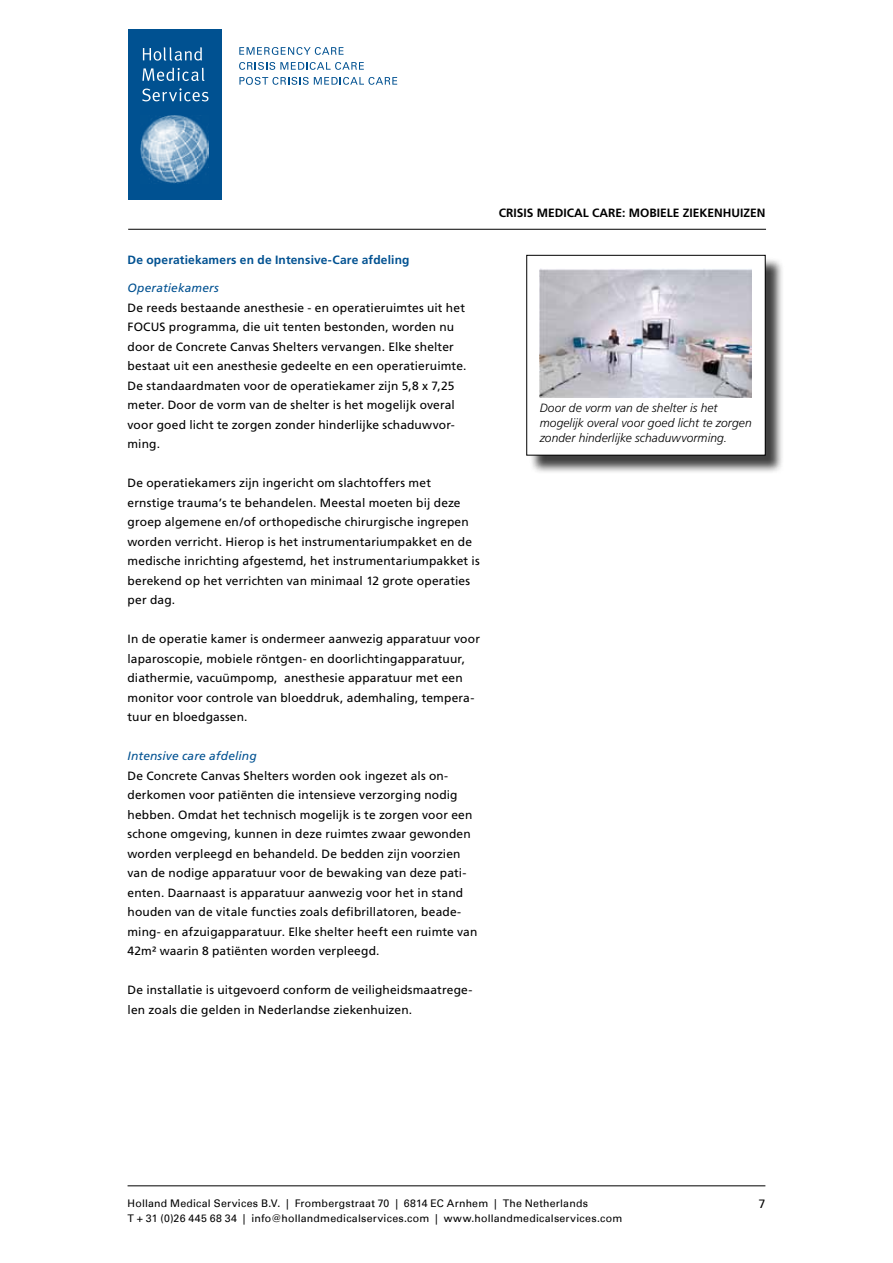
<style>
.page{position:relative;width:893px;height:1263px;background:#fff}
.page>*{position:absolute;margin:0;border:0;box-sizing:border-box;transform-origin:0 0}
.t1{font:12px/19.5px "Frutiger";letter-spacing:.01em;color:#000}
.t2{font:italic 300 12px/15px "Frutiger";letter-spacing:.005em;color:#000}
.t3{font:700 12px "Frutiger";letter-spacing:.015em;color:#005191}
.t4{font:700 12px "Frutiger";color:#000}
.t5{font:italic 12px "Frutiger";letter-spacing:.015em;color:#005191}
.t6{font:12px "Univers";color:#000}
.t7{font:10.5px/15px "Univers";letter-spacing:.02em;color:#000}
</style>
<div class="page">
<hr style="left:128px;top:1185px;width:637px;height:1px;background:#000">
<div style="left:128px;top:30px;width:94px;height:170px;background:#005191"></div>
<img style="left:141px;top:116px;width:68px;height:68px">
<svg style="left:239px;top:47px;width:105px;height:8px"></svg>
<svg style="left:239px;top:62px;width:125px;height:8px"></svg>
<svg style="left:239px;top:77px;width:158px;height:8px"></svg>
<svg style="left:143px;top:47px;width:59px;height:14px"></svg>
<svg style="left:142px;top:68px;width:62px;height:13px"></svg>
<svg style="left:142px;top:88px;width:66px;height:13px"></svg>
<hr style="left:128px;top:229px;width:638px;height:1px;background:#000">
<div style="left:529px;top:257px;width:255px;height:217px;background:#000;opacity:.75"></div>
<div style="left:527px;top:255px;width:238px;height:200px;background:#fff"></div>
<div style="left:526px;top:255px;width:239px;height:200px;border:1px solid #000"></div>
<img style="left:539px;top:268px;width:213px;height:129px">
<p class="t3" style="left:128px;top:253px;width:283px">De operatiekamers en de Intensive-Care afdeling</p>
<p class="t5" style="left:128px;top:281px;width:93px">Operatiekamers</p>
<p class="t1" style="left:128px;top:298px;width:340px">De reeds bestaande anesthesie - en operatieruimtes uit het FOCUS programma, die uit tenten bestonden, worden nu door de Concrete Canvas Shelters vervangen. Elke shelter bestaat uit een anesthesie gedeelte en een operatieruimte.<br>De standaardmaten voor de operatiekamer zijn 5,8 x 7,25 meter. Door de vorm van de shelter is het mogelijk overal voor goed licht te zorgen zonder hinderlijke schaduwvor&shy;ming.</p>
<p class="t1" style="left:128px;top:473px;width:354px">De operatiekamers zijn ingericht om slachtoffers met ernstige trauma’s te behandelen. Meestal moeten bij deze groep algemene en/of orthopedische chirurgische ingrepen worden verricht. Hierop is het instrumentariumpakket en de medische inrichting afgestemd, het instrumentariumpakket is berekend op het verrichten van minimaal 12 grote operaties per dag.</p>
<p class="t1" style="left:128px;top:629px;width:354px">In de operatie kamer is ondermeer aanwezig apparatuur voor laparoscopie, mobiele röntgen- en doorlichtingapparatuur, diathermie, vacuümpomp, anesthesie apparatuur met een monitor voor controle van bloeddruk, ademhaling, tempera&shy;tuur en bloedgassen.</p>
<p class="t5" style="left:128px;top:749px;width:131px">Intensive care afdeling</p>
<p class="t1" style="left:128px;top:766px;width:351px">De Concrete Canvas Shelters worden ook ingezet als on&shy;derkomen voor patiënten die intensieve verzorging nodig hebben. Omdat het technisch mogelijk is te zorgen voor een schone omgeving, kunnen in deze ruimtes zwaar gewonden worden verpleegd en behandeld. De bedden zijn voorzien van de nodige apparatuur voor de bewaking van deze pati&shy;ënten. Daarnaast is apparatuur aanwezig voor het in stand houden van de vitale functies zoals defibrillatoren, beade&shy;ming- en afzuigapparatuur. Elke shelter heeft een ruimte van 42m² waarin 8 patiënten worden verpleegd.</p>
<p class="t1" style="left:128px;top:980px;width:346px">De installatie is uitgevoerd conform de veiligheidsmaatrege&shy;len zoals die gelden in Nederlandse ziekenhuizen.</p>
<p class="t4" style="left:499px;top:205px;width:268px">Crisis Medical Care: mobiele ziekenhuizen</p>
<p class="t2" style="left:540px;top:401px;width:214px">Door de vorm van de shelter is het mogelijk overal voor goed licht te zorgen zonder hinderlijke schaduwvorming.</p>
<p class="t7" style="left:128px;top:1195px;width:496px">Holland Medical Services B.V. | Frombergstraat 70 | 6814 EC Arnhem | The Netherlands<br>T + 31 (0)26 445 68 34 | info@hollandmedicalservices.com | www.hollandmedicalservices.com</p>
<p class="t6" style="left:759px;top:1196px;width:8px">7</p>
</div>
